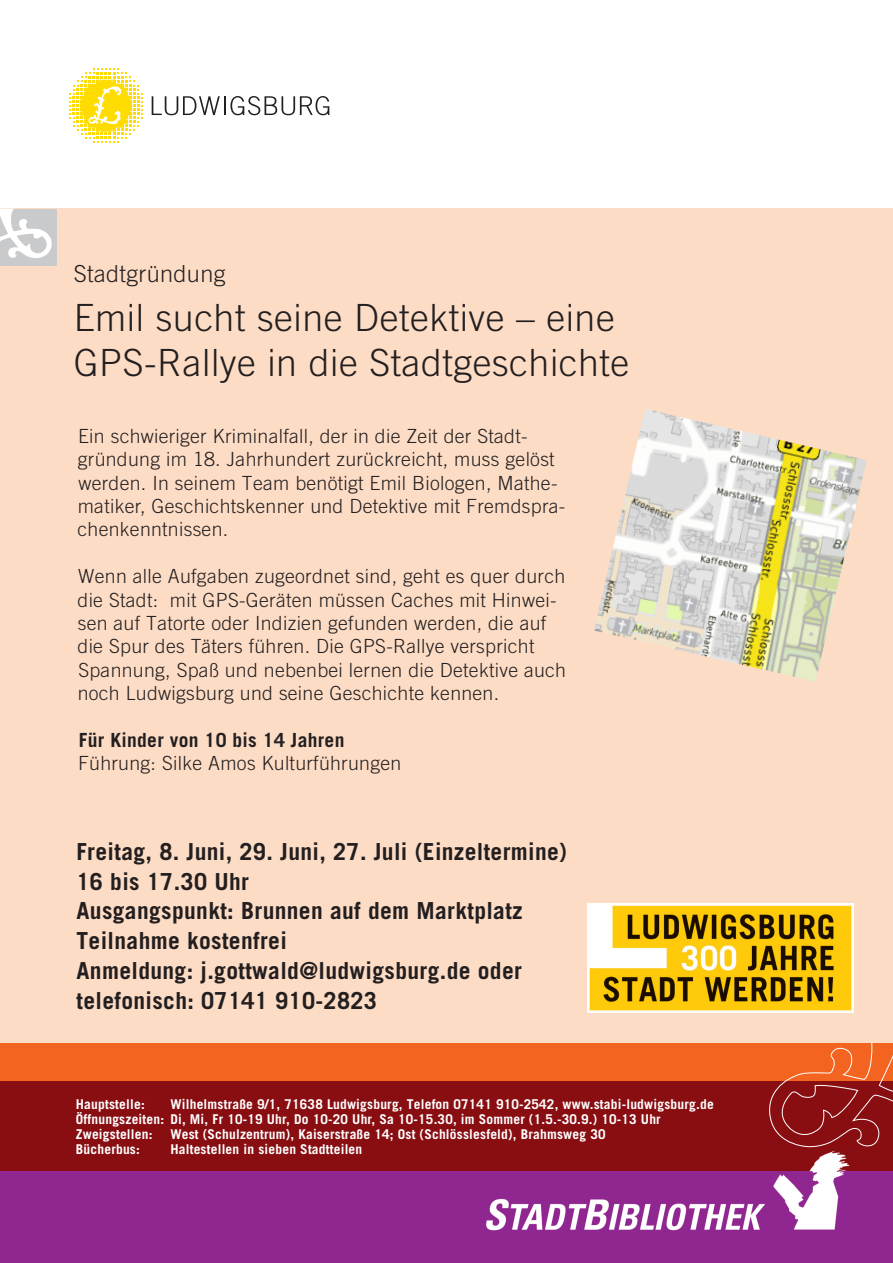
<style>
.page{position:relative;width:893px;height:1263px;background:#fff}
.page>*{position:absolute;margin:0;border:0;box-sizing:border-box;transform-origin:0 0}
.t1{font:300 37.5px/45px "Ludwigsburg Trade Gothic";color:#231f20}
.t2{font:700 23.55px "Ludwigsburg Trade Gothic";color:#231f20}
.t3{font:300 23.55px "Ludwigsburg Trade Gothic";color:#231f20}
.t4{font:300 19.5px/23.4px "Ludwigsburg Trade Gothic";color:#231f20}
.t5{font:700 19.5px "Ludwigsburg Trade Gothic";color:#231f20}
.t6{font:700 13.5px "Ludwigsburg Trade Gothic";color:#fff}
</style>
<div class="page">
<div style="left:0;top:209px;width:893px;height:843px;background:#fddcc5"></div>
<div style="left:0;top:1043px;width:893px;height:128px;background:#f36421"></div>
<svg style="left:69px;top:69px;width:74px;height:74px"></svg>
<svg style="left:152px;top:96px;width:177px;height:19px"></svg>
<div style="left:0;top:209px;width:57px;height:57px;background:#c9cacc"></div>
<svg style="left:0;top:209px;width:52px;height:49px"></svg>
<svg style="left:0;top:1081px;width:893px;height:182px;background:#8c194e"></svg>
<svg style="left:761px;top:1043px;width:132px;height:110px"></svg>
<img style="left:482px;top:1148px;width:371px;height:87px">
<img style="left:588px;top:904px;width:265px;height:109px">
<img style="left:594px;top:409px;width:273px;height:272px">
<p class="t3" style="left:74px;top:260px;width:154px">Stadtgründung</p>
<p class="t1" style="left:74px;top:295px;width:558px">Emil sucht seine Detektive – eine<br>GPS-Rallye in die Stadtgeschichte</p>
<p class="t4" style="left:78px;top:424px;width:490px">Ein schwieriger Kriminalfall, der in die Zeit der Stadt&shy;gründung im 18. Jahrhundert zurückreicht, muss gelöst werden. In seinem Team benötigt Emil Biologen, Mathe&shy;matiker, Geschichtskenner und Detektive mit Fremdspra&shy;chenkenntnissen.</p>
<p class="t4" style="left:78px;top:564px;width:490px">Wenn alle Aufgaben zugeordnet sind, geht es quer durch die Stadt: mit GPS-Geräten müssen Caches mit Hinwei&shy;sen auf Tatorte oder Indizien gefunden werden, die auf die Spur des Täters führen. Die GPS-Rallye verspricht Spannung, Spaß und nebenbei lernen die Detektive auch noch Ludwigsburg und seine Geschichte kennen.</p>
<p class="t5" style="left:79px;top:728px;width:267px">Für Kinder von 10 bis 14 Jahren</p>
<p class="t4" style="left:78px;top:751px;width:325px">Führung: Silke Amos Kulturführungen</p>
<p class="t2" style="left:77px;top:837px;width:492px">Freitag, 8. Juni, 29. Juni, 27. Juli (Einzeltermine)</p>
<p class="t2" style="left:77px;top:867px;width:174px">16 bis 17.30 Uhr</p>
<p class="t2" style="left:77px;top:896px;width:448px">Ausgangspunkt: Brunnen auf dem Marktplatz</p>
<p class="t2" style="left:77px;top:926px;width:212px">Teilnahme kostenfrei</p>
<p class="t2" style="left:77px;top:956px;width:447px">Anmeldung: j.gottwald@ludwigsburg.de oder</p>
<p class="t2" style="left:77px;top:986px;width:302px">telefonisch: 07141 910-2823</p>
<p class="t6" style="left:76px;top:1096px;width:71px">Hauptstelle:</p>
<p class="t6" style="left:170px;top:1096px;width:545px">Wilhelmstraße 9/1, 71638 Ludwigsburg, Telefon 07141 910-2542, www.stabi-ludwigsburg.de</p>
<p class="t6" style="left:76px;top:1111px;width:587px">Öffnungszeiten: Di, Mi, Fr 10-19 Uhr, Do 10-20 Uhr, Sa 10-15.30, im Sommer (1.5.-30.9.) 10-13 Uhr</p>
<p class="t6" style="left:76px;top:1126px;width:78px">Zweigstellen:</p>
<p class="t6" style="left:170px;top:1126px;width:437px">West (Schulzentrum), Kaiserstraße 14; Ost (Schlösslesfeld), Brahmsweg 30</p>
<p class="t6" style="left:76px;top:1141px;width:66px">Bücherbus:</p>
<p class="t6" style="left:170px;top:1141px;width:194px">Haltestellen in sieben Stadtteilen</p>
</div>
